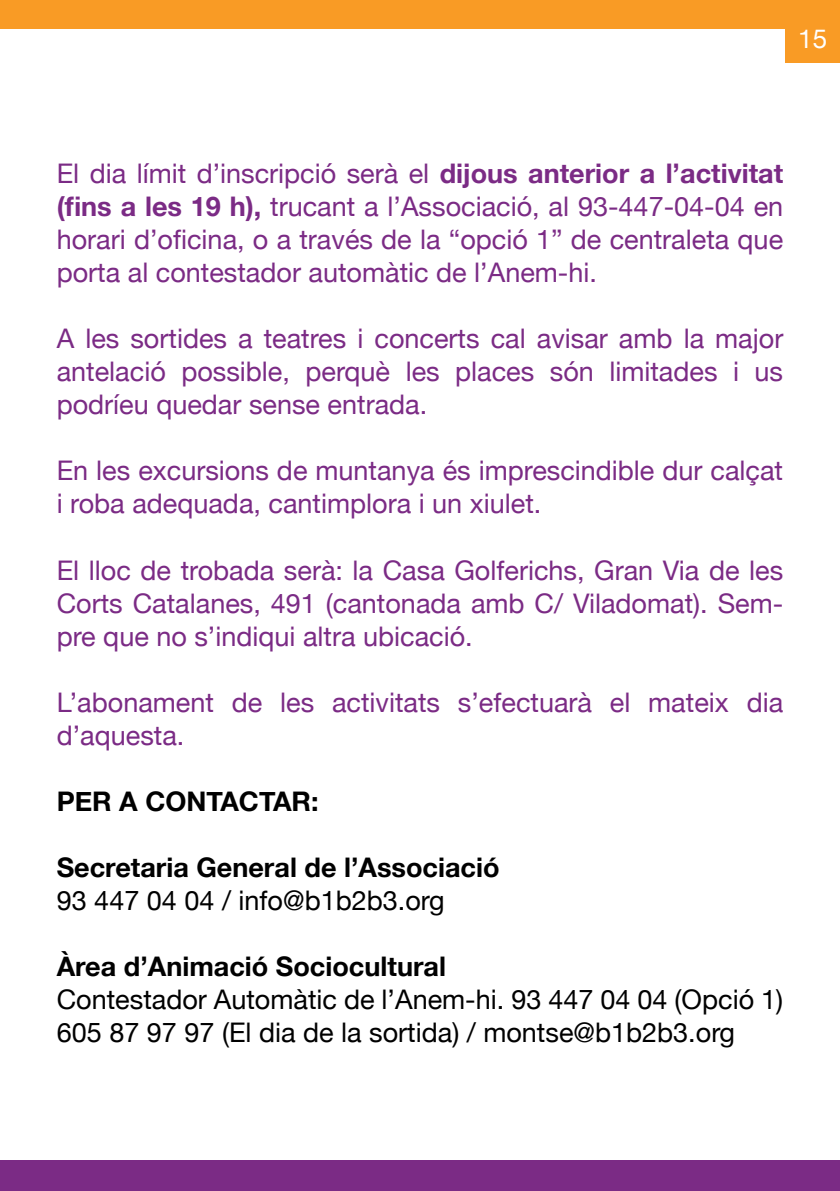
<style>
.page{position:relative;width:840px;height:1191px;background:#fff}
.page>*{position:absolute;margin:0;border:0;box-sizing:border-box;transform-origin:0 0}
.t1{font:27px/33px "Helvetica Neue";color:#7b2b85;text-align:justify}
.t2{font:27px/33px "Helvetica Neue";color:#000}
.t3{font:700 27px "Helvetica Neue";color:#000}
.t4{font:26px "Helvetica Neue";color:#fff}
.s1{font-weight:700}
</style>
<div class="page">
<div style="left:0;top:0;width:839px;height:29px;background:#f99b25"></div>
<div style="left:0;top:1161px;width:839px;height:30px;background:#7b2b85"></div>
<div style="left:784px;top:9px;width:55px;height:53px;background:#f99b25"></div>
<p class="t4" style="left:797px;top:23px;width:30px">15</p>
<p class="t1" style="left:57px;top:157px;width:727px">El dia límit d’inscripció serà el <span class="s1">dijous anterior a l’activitat (fins a les 19 h),</span> trucant a l’Associació, al 93-447-04-04 en horari d’oficina, o a través de la “opció 1” de centraleta que porta al contestador automàtic de l’Anem-hi.</p>
<p class="t1" style="left:57px;top:322px;width:727px">A les sortides a teatres i concerts cal avisar amb la major antelació possible, perquè les places són limitades i us podríeu quedar sense entrada.</p>
<p class="t1" style="left:57px;top:454px;width:727px">En les excursions de muntanya és imprescindible dur calçat i roba adequada, cantimplora i un xiulet.</p>
<p class="t1" style="left:57px;top:553px;width:727px">El lloc de trobada serà: la Casa Golferichs, Gran Via de les Corts Catalanes, 491 (cantonada amb C/ Viladomat). Sem&shy;pre que no s’indiqui altra ubicació.</p>
<p class="t1" style="left:57px;top:685px;width:727px">L’abonament de les activitats s’efectuarà el mateix dia d’aquesta.</p>
<p class="t3" style="left:57px;top:784px;width:263px">PER A CONTACTAR:</p>
<p class="t3" style="left:57px;top:850px;width:444px">Secretaria General de l’Associació</p>
<p class="t2" style="left:57px;top:883px;width:389px">93 447 04 04 / info@b1b2b3.org</p>
<p class="t3" style="left:57px;top:949px;width:390px">Àrea d’Animació Sociocultural</p>
<p class="t2" style="left:57px;top:982px;width:727px">Contestador Automàtic de l’Anem-hi. 93 447 04 04 (Opció 1)<br>605 87 97 97 (El dia de la sortida) / montse@b1b2b3.org</p>
</div>
